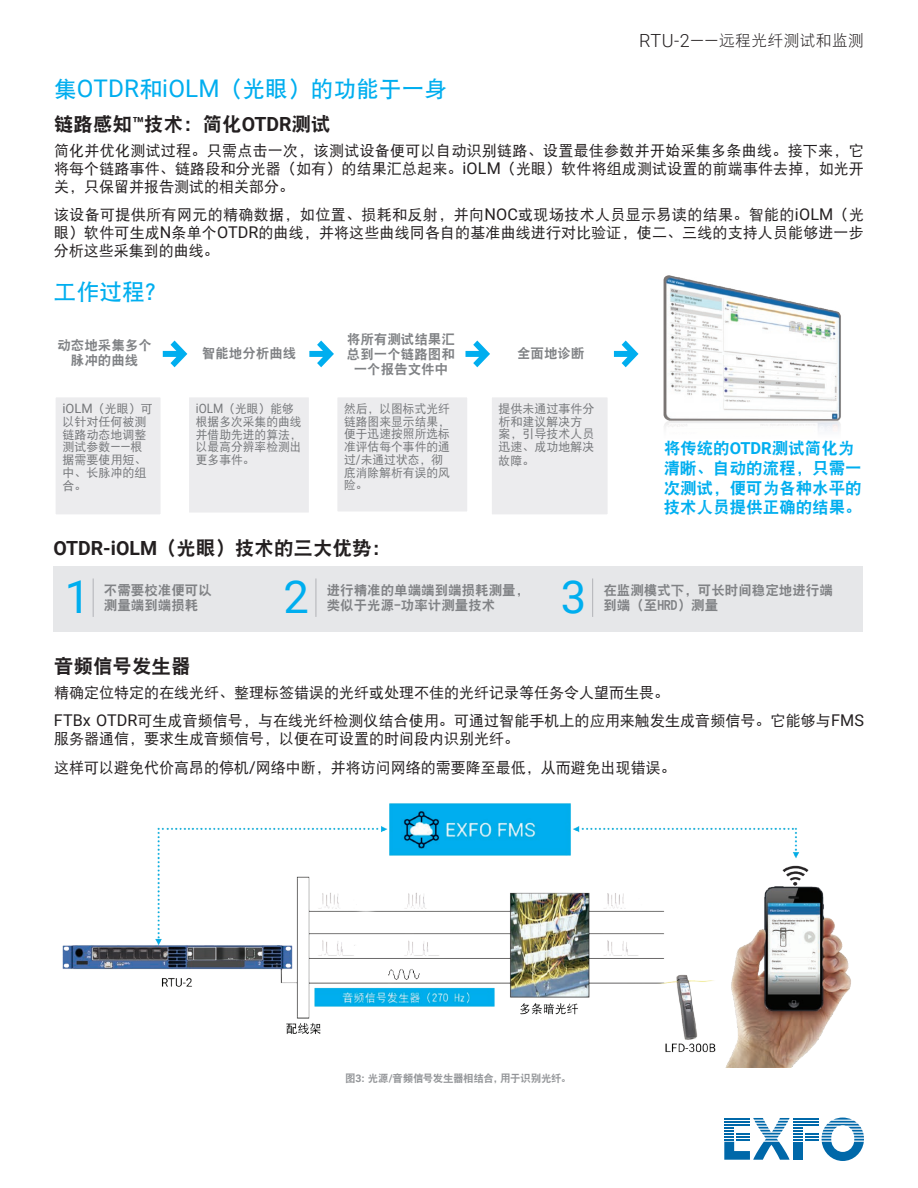
<style>
.page{position:relative;width:918px;height:1188px;background:#fff}
.page>*{position:absolute;margin:0;border:0;box-sizing:border-box;transform-origin:0 0}
.t1{font:45.3px "Roboto";color:#00aeef}
.t2{font:22.5px "DF Hei W7";letter-spacing:.01em;color:#00aeef}
.t3{font:19.5px "DF Hei W9";color:#231f20}
.t4{font:16.5px/19.8px "DF Hei W9";color:#00aeef}
.t5{font:15.75px "DF Hei W3";letter-spacing:.025em;color:#231f20}
.t6{font:15px/18px "DF Hei W5";color:#231f20;text-align:justify}
.t7{font:13.5px/15px "DF Hei W9";color:#808285;text-align:center}
.t8{font:12px/12.8px "DF Hei W5";color:#76787b}
.t9{font:10.5px "DF Hei W9";letter-spacing:-.03em;color:#939598}
.s1{font-family:"Roboto";font-weight:300;font-size:18.15px}
.s2{font-family:"Roboto";font-size:24.3px}
.s3{font-family:"Roboto";font-weight:700}
.s4{font-family:"Roboto";font-size:16.2px}
.s5{font-family:"Roboto";font-size:12.9px}
</style>
<div class="page">
<svg style="left:724px;top:1118px;width:140px;height:43px"></svg>
<hr style="left:724px;top:1124px;width:26px;height:2px;background:#0068a9">
<img style="left:663px;top:275px;width:178px;height:156px">
<svg style="left:163px;top:341px;width:24px;height:26px"></svg>
<svg style="left:309px;top:341px;width:25px;height:26px"></svg>
<svg style="left:466px;top:341px;width:24px;height:26px"></svg>
<svg style="left:614px;top:341px;width:25px;height:26px"></svg>
<div style="left:55px;top:397px;width:106px;height:118px;background:#ececee"></div>
<div style="left:54px;top:396px;width:108px;height:120px;border:2px solid #fff"></div>
<div style="left:188px;top:397px;width:122px;height:116px;background:#ececee"></div>
<div style="left:188px;top:396px;width:122px;height:118px;border:2px solid #fff"></div>
<div style="left:337px;top:397px;width:131px;height:115px;background:#ececee"></div>
<div style="left:491px;top:397px;width:117px;height:118px;background:#ececee"></div>
<div style="left:490px;top:396px;width:119px;height:120px;border:2px solid #fff"></div>
<img style="left:62px;top:803px;width:789px;height:265px">
<div style="left:53px;top:566px;width:810px;height:66px;background:#e6e7e9"></div>
<hr style="left:592px;top:578px;width:1px;height:39px;background:#b2b3b7">
<hr style="left:93px;top:578px;width:1px;height:39px;background:#b2b3b7">
<hr style="left:316px;top:578px;width:1px;height:39px;background:#b2b3b7">
<p class="t5" style="left:639px;top:33px;width:226px"><span class="s1">RTU-2——</span>远程光纤测试和监测</p>
<h2 class="t2" style="left:54px;top:78px;width:395px">集<span class="s2">OTDR</span>和<span class="s2">iOLM</span>（光眼）的功能于一身</h2>
<h3 class="t3" style="left:54px;top:114px;width:278px">链路感知<span class="s3">™</span>技术：简化<span class="s3">OTDR</span>测试</h3>
<p class="t6" style="left:54px;top:142px;width:811px">简化并优化测试过程。只需点击一次，该测试设备便可以自动识别链路、设置最佳参数并开始采集多条曲线。接下来，它将每个链路事件、链路段和分光器（如有）的结果汇总起来。<span class="s4">iOLM</span>（光眼）软件将组成测试设置的前端事件去掉，如光开关，只保留并报告测试的相关部分。</p>
<p class="t6" style="left:54px;top:206px;width:812px">该设备可提供所有网元的精确数据，如位置、损耗和反射，并向<span class="s4">NOC</span>或现场技术人员显示易读的结果。智能的<span class="s4">iOLM</span>（光眼）软件可生成<span class="s4">N</span>条单个<span class="s4">OTDR</span>的曲线，并将这些曲线同各自的基准曲线进行对比验证，使二、三线的支持人员能够进一步分析这些采集到的曲线。</p>
<h2 class="t2" style="left:54px;top:281px;width:115px">工作过程？</h2>
<p class="t7" style="left:57px;top:338px;width:96px">动态地采集多个脉冲的曲线</p>
<p class="t7" style="left:202px;top:345px;width:96px">智能地分析曲线</p>
<p class="t7" style="left:347px;top:331px;width:109px">将所有测试结果汇总到一个链路图和一个报告文件中</p>
<p class="t7" style="left:517px;top:345px;width:69px">全面地诊断</p>
<p class="t8" style="left:62px;top:402px;width:92px"><span class="s5">iOLM</span>（光眼）可以针对任何被测链路动态地调整测试参数<span class="s5">——</span>根据需要使用短、中、长脉冲的组合。</p>
<p class="t8" style="left:196px;top:402px;width:107px"><span class="s5">iOLM</span>（光眼）能够根据多次采集的曲线并借助先进的算法，以最高分辨率检测出更多事件。</p>
<p class="t8" style="left:344px;top:402px;width:107px">然后，以图标式光纤链路图来显示结果，便于迅速按照所选标准评估每个事件的通过<span class="s5">/</span>未通过状态，彻底消除解析有误的风险。</p>
<p class="t8" style="left:499px;top:402px;width:97px">提供未通过事件分析和建议解决方案，引导技术人员迅速、成功地解决</p>
<p class="t8" style="left:499px;top:455px;width:37px">故障。</p>
<p class="t4" style="left:664px;top:438px;width:200px">将传统的<span class="s3">OTDR</span>测试简化为清晰、自动的流程，只需一次测试，便可为各种水平的技术人员提供正确的结果。</p>
<h3 class="t3" style="left:53px;top:539px;width:339px"><span class="s3">OTDR-iOLM</span>（光眼）技术的三大优势：</h3>
<p class="t7" style="left:104px;top:583px;width:110px;text-align:left">不需要校准便可以测量端到端损耗</p>
<p class="t7" style="left:327px;top:583px;width:204px;text-align:left">进行精准的单端端到端损耗测量，类似于光源-功率计测量技术</p>
<p class="t7" style="left:603px;top:583px;width:231px">在监测模式下，可长时间稳定地进行端</p>
<h1 class="t1" style="left:65px;top:566px;width:27px">1</h1>
<h1 class="t1" style="left:283px;top:566px;width:27px">2</h1>
<h1 class="t1" style="left:561px;top:566px;width:27px">3</h1>
<p class="t7" style="left:603px;top:598px;width:116px">到端（至HRD）测量</p>
<h3 class="t3" style="left:54px;top:656px;width:138px">音频信号发生器</h3>
<p class="t6" style="left:54px;top:679px;width:812px;line-height:28.2px">精确定位特定的在线光纤、整理标签错误的光纤或处理不佳的光纤记录等任务令人望而生畏。<br><span class="s4">FTBx OTDR</span>可生成音频信号，与在线光纤检测仪结合使用。可通过智能手机上的应用来触发生成音频信号。它能够与<span class="s4">FMS</span></p>
<p class="t6" style="left:54px;top:725px;width:623px;line-height:28.2px">服务器通信，要求生成音频信号，以便在可设置的时间段内识别光纤。<br>这样可以避免代价高昂的停机<span class="s4">/</span>网络中断，并将访问网络的需要降至最低，从而避免出现错误。</p>
<p class="t9" style="left:345px;top:1073px;width:228px">图<span class="s3">3</span>：光源<span class="s3">/</span>音频信号发生器相结合，用于识别光纤。</p>
</div>
